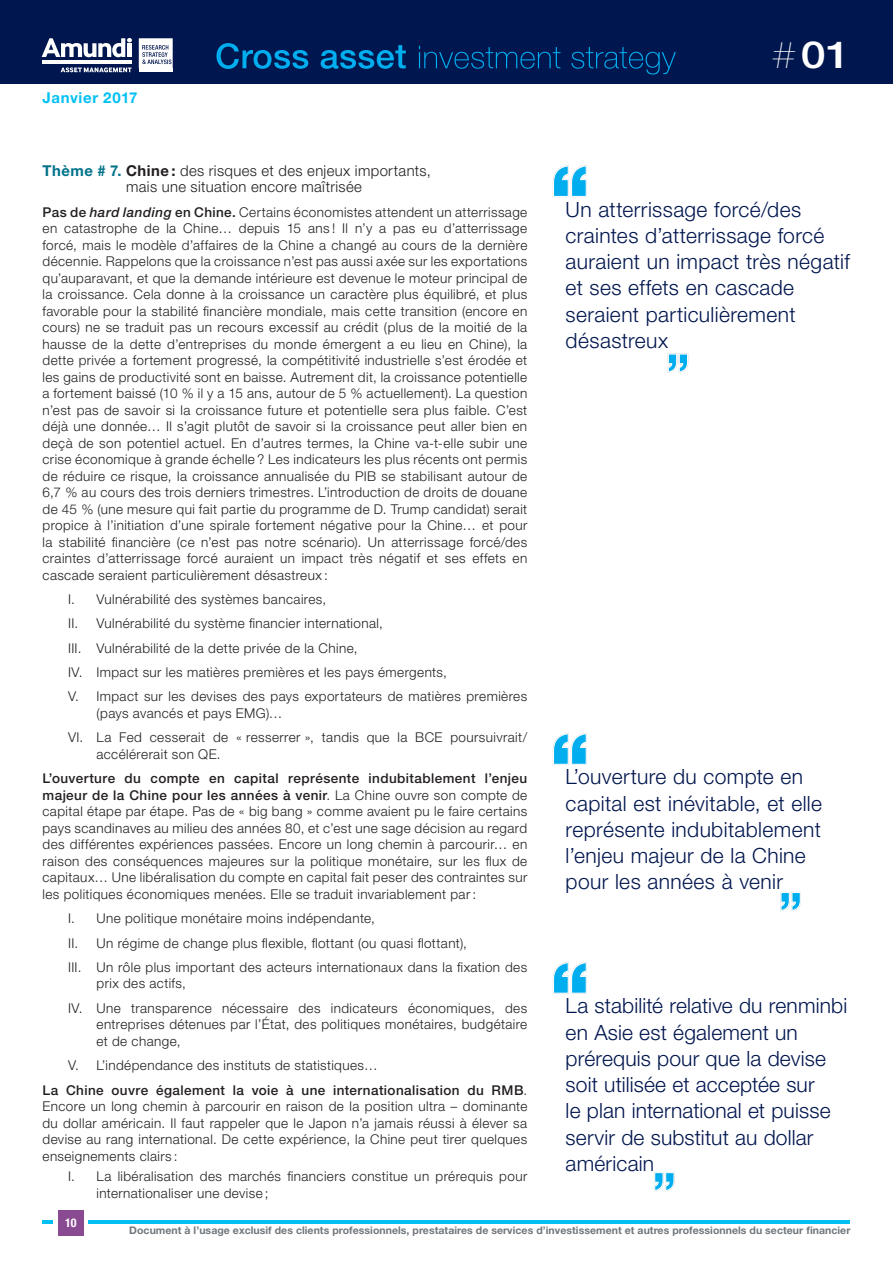
<style>
.page{position:relative;width:893px;height:1263px;background:#fff}
.page>*{position:absolute;margin:0;border:0;box-sizing:border-box;transform-origin:0 0}
.t1{font:500 37.35px "Helvetica Neue LT Std";color:#fff;scale:1.2 1}
.t2{font:300 21px/26.2px "Helvetica Neue LT Std";letter-spacing:.015em;color:#00164e}
.t3{font:300 15px/16.5px "Helvetica Neue LT Std";letter-spacing:.025em;color:#231f20}
.t4{font:700 15px "Helvetica Neue LT Std";letter-spacing:.045em;color:#00c0f3}
.t5{font:300 13.5px/16.5px "Helvetica Neue LT Std";letter-spacing:.03em;color:#231f20}
.t6{font:500 13.5px/24.5px "Helvetica Neue LT Std";letter-spacing:.03em;color:#231f20}
.t7{font:700 condensed 12px "Helvetica Neue LT Std";color:#fff}
.t8{font:700 10.5px "Helvetica Neue LT Std";letter-spacing:.005em;color:#70767b}
.s1{font-weight:700;color:#00728a}
.s2{font-weight:700}
.s3{font-weight:500}
.s4{font-weight:500;font-style:italic}
.s5{font-weight:300}
.s6{font-weight:200;font-size:37.8px}
</style>
<div class="page">
<hr style="left:43px;top:1220px;width:807px;height:4px;background:#00c0f3">
<div style="left:54px;top:1206px;width:34px;height:34px;background:#fff"></div>
<div style="left:58px;top:1210px;width:26px;height:25px;background:#894a91"></div>
<div style="left:0;top:0;width:893px;height:84px;background:#00164e"></div>
<svg style="left:216px;top:43px;width:460px;height:32px"></svg>
<hr style="left:42px;top:61px;width:90px;height:3px;background:#fff">
<svg style="left:42px;top:38px;width:90px;height:19px"></svg>
<div style="left:127px;top:43px;width:5px;height:14px;background:#fff"></div>
<svg style="left:61px;top:67px;width:71px;height:6px"></svg>
<hr style="left:139px;top:69px;width:34px;height:3px;background:#fff">
<svg style="left:139px;top:38px;width:34px;height:30px"></svg>
<svg style="left:654px;top:1172px;width:21px;height:19px"></svg>
<svg style="left:553px;top:962px;width:34px;height:32px"></svg>
<svg style="left:780px;top:892px;width:21px;height:19px"></svg>
<svg style="left:553px;top:733px;width:34px;height:32px"></svg>
<svg style="left:667px;top:353px;width:21px;height:20px"></svg>
<svg style="left:553px;top:165px;width:34px;height:32px"></svg>
<p class="t4" style="left:43px;top:89px;width:96px">Janvier 2017</p>
<p class="t3" style="left:126px;top:162px;width:306px;text-indent:-84px"><span class="s1">Thème # 7.</span> <span class="s2">Chine :</span> des risques et des enjeux importants, mais une situation encore maîtrisée</p>
<p class="t5" style="left:43px;top:203px;width:486px;text-align:justify"><span class="s3">Pas de</span> <span class="s4">hard landing</span> <span class="s3">en Chine.</span> Certains économistes attendent un atterrissage en catastrophe de la Chine… depuis 15 ans ! Il n’y a pas eu d’atterrissage forcé, mais le modèle d’affaires de la Chine a changé au cours de la dernière décennie. Rappelons que la croissance n’est pas aussi axée sur les exportations qu’auparavant, et que la demande intérieure est devenue le moteur principal de la croissance. Cela donne à la croissance un caractère plus équilibré, et plus favorable pour la stabilité financière mondiale, mais cette transition (encore en cours) ne se traduit pas un recours excessif au crédit (plus de la moitié de la hausse de la dette d’entreprises du monde émergent a eu lieu en Chine), la dette privée a fortement progressé, la compétitivité industrielle s’est érodée et les gains de productivité sont en baisse. Autrement dit, la croissance potentielle a fortement baissé (10 % il y a 15 ans, autour de 5 % actuellement). La question n’est pas de savoir si la croissance future et potentielle sera plus faible. C’est déjà une donnée… Il s’agit plutôt de savoir si la croissance peut aller bien en deçà de son potentiel actuel. En d’autres termes, la Chine va-t-elle subir une crise économique à grande échelle ? Les indicateurs les plus récents ont permis de réduire ce risque, la croissance annualisée du PIB se stabilisant autour de 6,7 % au cours des trois derniers trimestres. L’introduction de droits de douane de 45 % (une mesure qui fait partie du programme de D. Trump candidat) serait propice à l’initiation d’une spirale fortement négative pour la Chine… et pour la stabilité financière (ce n’est pas notre scénario). Un atterrissage forcé/des craintes d’atterrissage forcé auraient un impact très négatif et ses effets en cascade seraient particulièrement désastreux :</p>
<p class="t5" style="left:68px;top:587px;width:461px;line-height:24.5px">I. Vulnérabilité des systèmes bancaires,<br>II. Vulnérabilité du système financier international,<br>III. Vulnérabilité de la dette privée de la Chine,<br>IV. Impact sur les matières premières et les pays émergents,<br>V. Impact sur les devises des pays exportateurs de matières premières</p>
<p class="t5" style="left:68px;top:701px;width:461px;line-height:24.5px;text-indent:28px">(pays avancés et pays EMG)…<br>VI. La Fed cesserait de « resserrer », tandis que la BCE poursuivrait/</p>
<p class="t5" style="left:97px;top:745px;width:126px">accélérerait son QE.</p>
<p class="t5" style="left:43px;top:770px;width:486px;text-align:justify"><span class="s3">L’ouverture du compte en capital représente indubitablement l’enjeu majeur de la Chine pour les années à venir</span>. La Chine ouvre son compte de capital étape par étape. Pas de « big bang » comme avaient pu le faire certains pays scandinaves au milieu des années 80, et c’est une sage décision au regard des différentes expériences passées. Encore un long chemin à parcourir… en raison des conséquences majeures sur la politique monétaire, sur les flux de capitaux… Une libéralisation du compte en capital fait peser des contraintes sur les politiques économiques menées. Elle se traduit invariablement par :</p>
<p class="t5" style="left:68px;top:906px;width:461px;line-height:24.5px">I. Une politique monétaire moins indépendante,<br>II. Un régime de change plus flexible, flottant (ou quasi flottant),<br>III. Un rôle plus important des acteurs internationaux dans la fixation des</p>
<p class="t5" style="left:68px;top:971px;width:461px;line-height:24.5px;text-indent:28px">prix des actifs,<br>IV. Une transparence nécessaire des indicateurs économiques, des</p>
<p class="t5" style="left:97px;top:1016px;width:432px">entreprises détenues par l’État, des politiques monétaires, budgétaire et de change,</p>
<p class="t6" style="left:43px;top:1053px;width:486px;text-indent:26px"><span class="s5">V. L’indépendance des instituts de statistiques…<br></span>La Chine ouvre également la voie à une internationalisation du RMB<span class="s5">.</span></p>
<p class="t5" style="left:43px;top:1098px;width:486px;text-align:justify">Encore un long chemin à parcourir en raison de la position ultra – dominante du dollar américain. Il faut rappeler que le Japon n’a jamais réussi à élever sa devise au rang international. De cette expérience, la Chine peut tirer quelques enseignements clairs :</p>
<p class="t5" style="left:96px;top:1168px;width:432px;text-indent:-28px">I. La libéralisation des marchés financiers constitue un prérequis pour internationaliser une devise ;</p>
<h1 class="t1" style="left:771px;top:33px;width:67px"><span class="s6">#</span>01</h1>
<h2 class="t2" style="left:566px;top:196px;width:286px">Un atterrissage forcé/des craintes d’atterrissage forcé auraient un impact très négatif et ses effets en cascade seraient particulièrement désastreux</h2>
<h2 class="t2" style="left:566px;top:763px;width:258px">L’ouverture du compte en capital est inévitable, et elle représente indubitablement l’enjeu majeur de la Chine pour les années à venir</h2>
<h2 class="t2" style="left:566px;top:992px;width:283px">La stabilité relative du renminbi en Asie est également un prérequis pour que la devise soit utilisée et acceptée sur<br>le plan international et puisse servir de substitut au dollar américain</h2>
<p class="t7" style="left:65px;top:1215px;width:13px">10</p>
<p class="t8" style="left:129px;top:1224px;width:723px">Document à l’usage exclusif des clients professionnels, prestataires de services d’investissement et autres professionnels du secteur financier</p>
</div>
